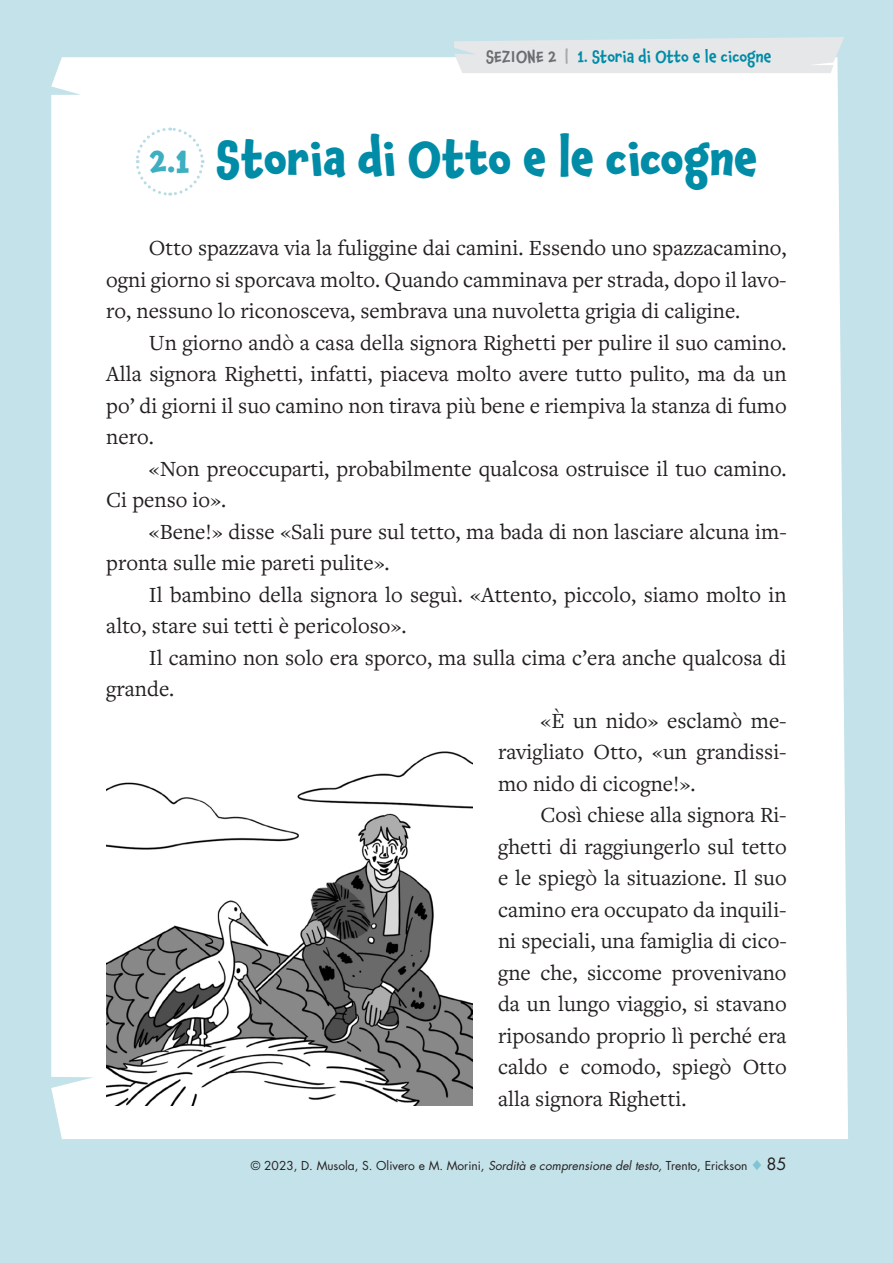
<style>
.page{position:relative;width:893px;height:1263px;background:#c4e2e9}
.page>*{position:absolute;margin:0;border:0;box-sizing:border-box;transform-origin:0 0}
.t1{font:700 45px "Chaloops";color:#008ca7}
.t2{font:22.5px/31.5px "Freight Text Pro";color:#231f20}
.t3{font:500 15.75px "Chaloops";color:#008ca7}
.t4{font:12px "Futura Std";color:#231f20}
.s1{color:#6c6d70}
.s2{color:#a8a9ad}
.s3{font-size:31.5px;color:#3eaec1}
.s4{font-style:italic}
.s5{font-size:16.5px}
</style>
<div class="page">
<div style="left:51px;top:57px;width:797px;height:1082px;background:#fff"></div>
<svg style="left:753px;top:1160px;width:8px;height:10px"></svg>
<svg style="left:454px;top:37px;width:390px;height:36px"></svg>
<svg style="left:134px;top:126px;width:71px;height:71px"></svg>
<img style="left:106px;top:739px;width:367px;height:366px">
<p class="t3" style="left:486px;top:44px;width:287px"><span class="s1">SEZIONE 2</span> <span class="s2">|</span> 1. Storia di Otto e le cicogne</p>
<h1 class="t1" style="left:150px;top:122px;width:609px"><span class="s3">2.1</span> Storia di Otto e le cicogne</h1>
<p class="t2" style="left:106px;top:231px;width:682px;text-align:justify;text-indent:43px">Otto spazzava via la fuliggine dai camini. Essendo uno spazzacamino, ogni giorno si sporcava molto. Quando camminava per strada, dopo il lavo&shy;ro, nessuno lo riconosceva, sembrava una nuvoletta grigia di caligine.</p>
<p class="t2" style="left:106px;top:326px;width:682px;text-align:justify;text-indent:43px">Un giorno andò a casa della signora Righetti per pulire il suo camino.<br>Alla signora Righetti, infatti, piaceva molto avere tutto pulito, ma da un po’ di giorni il suo camino non tirava più bene e riempiva la stanza di fumo nero.</p>
<p class="t2" style="left:106px;top:452px;width:682px;text-indent:43px">«Non preoccuparti, probabilmente qualcosa ostruisce il tuo camino.<br>Ci penso io».</p>
<p class="t2" style="left:106px;top:515px;width:682px;text-indent:43px">«Bene!» disse «Sali pure sul tetto, ma bada di non lasciare alcuna im&shy;pronta sulle mie pareti pulite».</p>
<p class="t2" style="left:106px;top:578px;width:682px;text-indent:43px">Il bambino della signora lo seguì. «Attento, piccolo, siamo molto in alto, stare sui tetti è pericoloso».</p>
<p class="t2" style="left:149px;top:641px;width:639px">Il camino non solo era sporco, ma sulla cima c’era anche qualcosa di</p>
<p class="t2" style="left:106px;top:672px;width:70px">grande.</p>
<p class="t2" style="left:541px;top:704px;width:248px">«È un nido» esclamò me-</p>
<p class="t2" style="left:498px;top:735px;width:290px">ravigliato Otto, «un grandissi-</p>
<p class="t2" style="left:498px;top:767px;width:199px">mo nido di cicogne!».</p>
<p class="t2" style="left:541px;top:798px;width:248px">Così chiese alla signora Ri-</p>
<p class="t2" style="left:498px;top:830px;width:290px">ghetti di raggiungerlo sul tetto</p>
<p class="t2" style="left:498px;top:861px;width:290px">e le spiegò la situazione. Il suo</p>
<p class="t2" style="left:498px;top:893px;width:290px">camino era occupato da inquili-</p>
<p class="t2" style="left:498px;top:924px;width:290px">ni speciali, una famiglia di cico-</p>
<p class="t2" style="left:498px;top:956px;width:290px">gne che, siccome provenivano</p>
<p class="t2" style="left:498px;top:987px;width:290px">da un lungo viaggio, si stavano</p>
<p class="t2" style="left:498px;top:1019px;width:290px">riposando proprio lì perché era</p>
<p class="t2" style="left:498px;top:1050px;width:290px">caldo e comodo, spiegò Otto</p>
<p class="t2" style="left:498px;top:1082px;width:190px">alla signora Righetti.</p>
<p class="t4" style="left:251px;top:1158px;width:537px">© 2023, D. Musola, S. Olivero e M. Morini, <span class="s4">Sordità e comprensione del testo,</span> Trento, Erickson <span class="s5">85</span></p>
</div>
